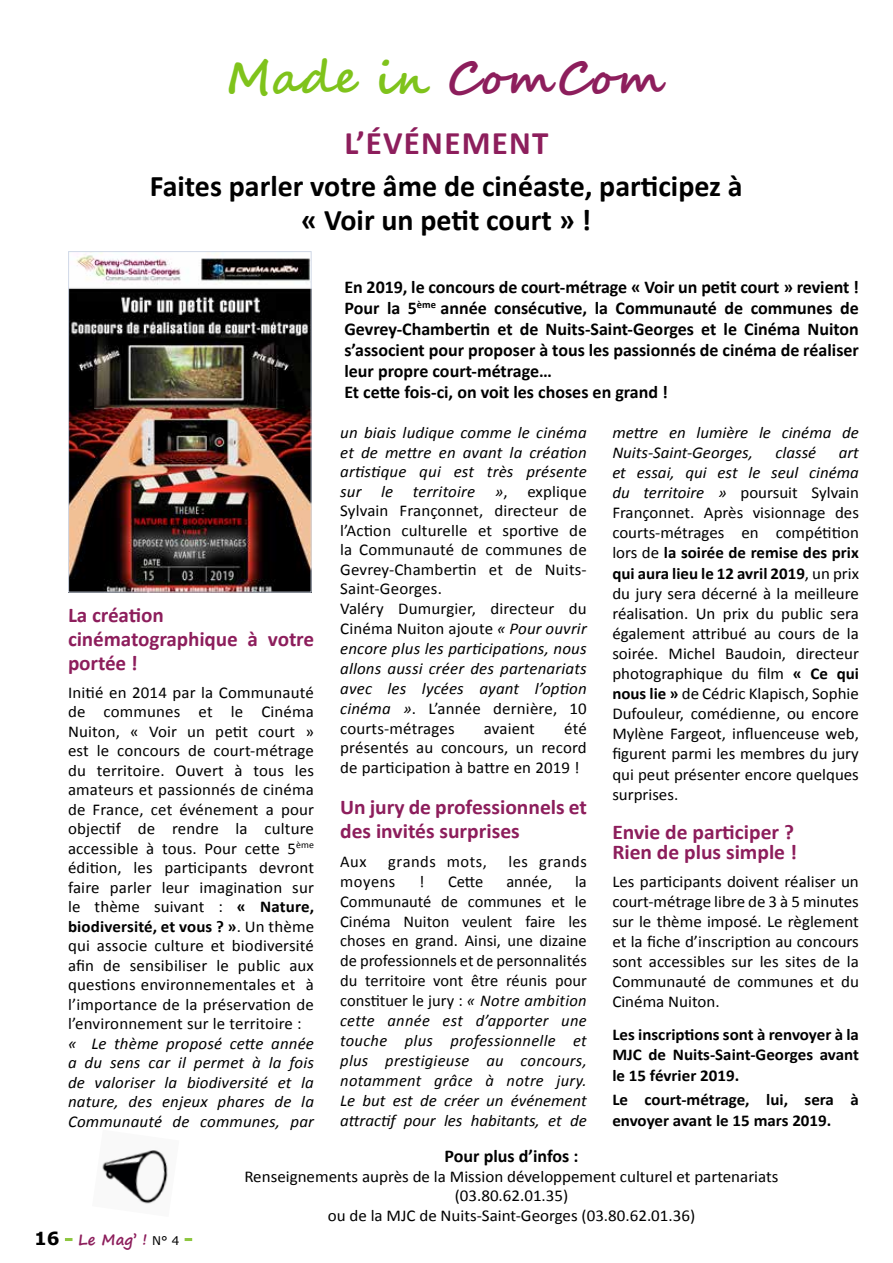
<style>
.page{position:relative;width:893px;height:1263px;background:#fff}
.page>*{position:absolute;margin:0;border:0;box-sizing:border-box;transform-origin:0 0}
.t1{font:700 45px "Segoe Script";color:#7fc31b}
.t2{font:700 33px "Calibri";letter-spacing:.04em;color:#8d1e5c}
.t3{font:700 30px/34.5px "Calibri";color:#000;text-align:center}
.t4{font:700 21px/24px "Calibri";color:#8d1e5c}
.t5{font:700 18px/21px "Calibri";color:#000}
.t6{font:16.5px/19.5px "Calibri";color:#000;text-align:justify}
.t7{font:italic 16.5px/20px "Calibri";color:#000;text-align:justify}
.t8{font:700 16.5px/20.4px "Calibri";color:#000;text-align:justify}
.t9{font:16.5px "Calibri";letter-spacing:.03em;color:#000}
.t10{font:700 15px "Segoe Print";color:#8d1e5c}
.s1{color:#8d1e5c}
.s2{font-weight:700}
.s3{font-style:italic}
.s4{font-style:normal}
.s5{font-family:"Verdana";font-size:18px;color:#000}
.s6{font-family:"Verdana";font-weight:400;font-size:12px;color:#000}
</style>
<div class="page">
<img style="left:102px;top:1150px;width:66px;height:54px">
<svg style="left:65px;top:1238px;width:8px;height:3px"></svg>
<svg style="left:185px;top:1238px;width:7px;height:3px"></svg>
<img style="left:70px;top:253px;width:240px;height:337px">
<div style="left:68px;top:251px;width:244px;height:341px;border:1px solid #d0d8e7"></div>
<h1 class="t1" style="left:227px;top:42px;width:441px">Made in <span class="s1">ComCom</span></h1>
<h2 class="t2" style="left:344px;top:122px;width:206px">l’événement</h2>
<h3 class="t3" style="left:150px;top:169px;width:594px">Faites parler votre âme de cinéaste, participez à « Voir un petit court » !</h3>
<p class="t4" style="left:68px;top:603px;width:248px">La création cinématographique à votre portée !</p>
<p class="t6" style="left:68px;top:682px;width:248px">Initié en 2014 par la Communauté de communes et le Cinéma Nuiton, « Voir un petit court » est le concours de court-métrage du territoire. Ouvert à tous les amateurs et passionnés de cinéma de France, cet événement a pour objectif de rendre la culture accessible à tous. Pour cette 5<sup>ème </sup>édition, les participants devront faire parler leur imagination sur le thème suivant : <span class="s2">« Nature, biodiversité, et vous ? »</span>. Un thème qui associe culture et biodiversité afin de sensibiliser le public aux questions environnementales et à l’importance de la préservation de l’environnement sur le territoire :</p>
<p class="t7" style="left:68px;top:1033px;width:247px;line-height:19.5px">« Le thème proposé cette année a du sens car il permet à la fois de valoriser la biodiversité et la nature, des enjeux phares de la Communauté de communes, par</p>
<p class="t5" style="left:344px;top:277px;width:516px">En 2019, le concours de court-métrage « Voir un petit court » revient !<br>Pour la 5<sup>ème</sup> année consécutive, la Communauté de communes de Gevrey-Chambertin et de Nuits-Saint-Georges et le Cinéma Nuiton s’associent pour proposer à tous les passionnés de cinéma de réaliser leur propre court-métrage…<br>Et cette fois-ci, on voit les choses en grand !</p>
<p class="t6" style="left:340px;top:423px;width:248px;text-align:left"><span class="s3">un biais ludique comme le cinéma et de mettre en avant la création artistique qui est très présente sur le territoire »</span>, explique<br>Sylvain Françonnet, directeur de l’Action culturelle et sportive de la Communauté de communes de<br>Gevrey-Chambertin et de Nuits-<br>Saint-Georges.<br>Valéry Dumurgier, directeur du<br>Cinéma Nuiton ajoute <span class="s3">« Pour ouvrir encore plus les participations, nous allons aussi créer des partenariats avec les lycées ayant l’option cinéma »</span>. L’année dernière, 10 courts-métrages</p>
<p class="t6" style="left:340px;top:718px;width:248px;text-indent:224px">été présentés au concours, un record de participation à battre en 2019 !</p>
<p class="t4" style="left:340px;top:795px;width:248px">Un jury de professionnels et des invités surprises</p>
<p class="t6" style="left:340px;top:851px;width:28px">Aux</p>
<p class="t9" style="left:388px;top:851px;width:100px">grands mots,</p>
<p class="t9" style="left:509px;top:851px;width:80px">les grands</p>
<p class="t6" style="left:340px;top:871px;width:57px">moyens</p>
<p class="t6" style="left:419px;top:871px;width:7px">!</p>
<p class="t6" style="left:448px;top:871px;width:37px">Cette</p>
<p class="t6" style="left:506px;top:871px;width:47px">année,</p>
<p class="t6" style="left:484px;top:719px;width:52px">avaient</p>
<p class="t7" style="left:340px;top:870px;width:248px;text-indent:235px"><span class="s4">la Communauté de communes et le Cinéma Nuiton veulent faire les choses en grand. Ainsi, une dizaine de professionnels et de personnalités du territoire vont être réunis pour constituer le jury :</span> « Notre ambition cette année est d’apporter une touche plus professionnelle et plus prestigieuse au concours, notamment grâce à notre jury.<br>Le but est de créer un événement attractif pour les habitants, et de</p>
<p class="t7" style="left:612px;top:422px;width:248px">mettre en lumière le cinéma de<br>Nuits-Saint-Georges,</p>
<p class="t7" style="left:775px;top:442px;width:42px">classé</p>
<p class="t6" style="left:612px;top:443px;width:248px;line-height:20.1px;text-indent:226px"><span class="s3">art et essai, qui est le seul cinéma du territoire »</span> poursuit Sylvain Françonnet. Après visionnage des courts-métrages en compétition lors de <span class="s2">la soirée de remise des prix qui aura lieu le 12 avril 2019</span>, un prix du jury sera décerné à la meilleure réalisation. Un prix du public sera également attribué au cours de la soirée. Michel Baudoin, directeur photographique du film <span class="s2">« Ce qui nous lie »</span> de Cédric Klapisch, Sophie Dufouleur, comédienne, ou encore Mylène Fargeot, influenceuse web, figurent parmi les membres du jury qui peut présenter encore quelques surprises.</p>
<p class="t4" style="left:612px;top:822px;width:186px;line-height:20px">Envie de participer ?<br>Rien de plus simple !</p>
<p class="t6" style="left:612px;top:872px;width:248px;line-height:20px">Les participants doivent réaliser un court-métrage libre de 3 à 5 minutes sur le thème imposé. Le règlement et la fiche d’inscription au concours sont accessibles sur les sites de la Communauté de communes et du Cinéma Nuiton.</p>
<p class="t8" style="left:612px;top:1024px;width:248px">Les inscriptions sont à renvoyer à la MJC de Nuits-Saint-Georges avant le 15 février 2019.</p>
<p class="t8" style="left:612px;top:1090px;width:248px">Le court-métrage, lui, sera à envoyer avant le 15 mars 2019.</p>
<p class="t10" style="left:34px;top:1226px;width:147px"><span class="s5">16</span> Le Mag’ ! <span class="s6">N° 4</span></p>
<p class="t5" style="left:445px;top:1146px;width:135px">Pour plus d’infos :</p>
<p class="t6" style="left:244px;top:1167px;width:536px;text-align:center">Renseignements auprès de la Mission développement culturel et partenariats (03.80.62.01.35)<br>ou de la MJC de Nuits-Saint-Georges (03.80.62.01.36)</p>
</div>
